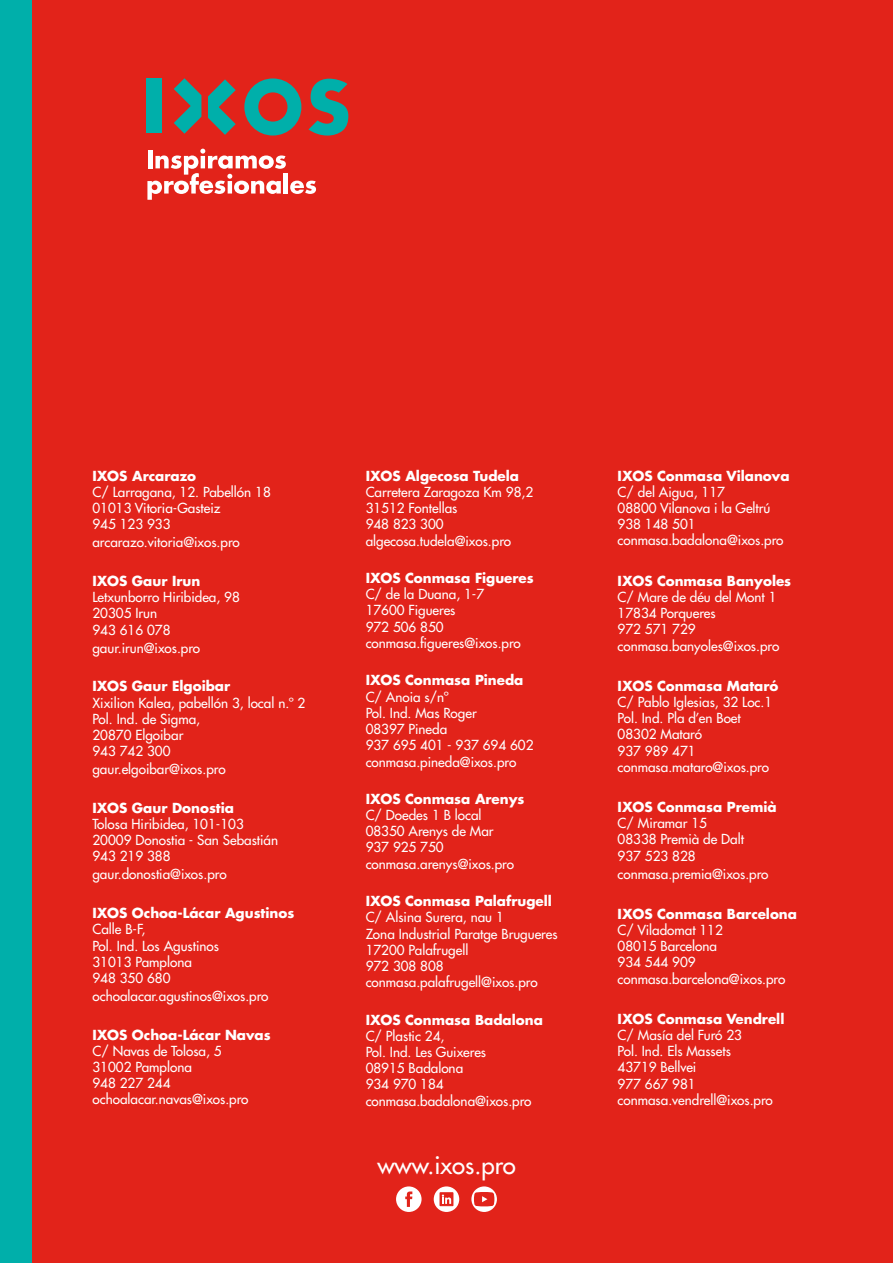
<style>
.page{position:relative;width:893px;height:1263px;background:#fff}
.page>*{position:absolute;margin:0;border:0;box-sizing:border-box;transform-origin:0 0}
.t1{font:500 24px "Futura LT Pro";color:#fff}
.t2{font:500 13.5px/16.2px "Futura LT Pro";color:#fff}
.t3{font:700 13.5px "Futura LT Pro";color:#fff}
</style>
<div class="page">
<div style="left:32px;top:0;width:861px;height:1263px;background:#e2231a"></div>
<div style="left:147px;top:79px;width:15px;height:54px;background:#00afaa"></div>
<svg style="left:244px;top:78px;width:57px;height:58px"></svg>
<svg style="left:308px;top:79px;width:40px;height:57px"></svg>
<svg style="left:174px;top:78px;width:27px;height:56px"></svg>
<svg style="left:208px;top:79px;width:28px;height:56px"></svg>
<svg style="left:147px;top:149px;width:169px;height:51px"></svg>
<div style="left:0;top:0;width:32px;height:1263px;background:#00afaa"></div>
<div style="left:396px;top:1186px;width:26px;height:26px;background:#fff;border-radius:13px"></div>
<svg style="left:405px;top:1191px;width:7px;height:16px"></svg>
<svg style="left:471px;top:1186px;width:26px;height:26px"></svg>
<svg style="left:474px;top:1192px;width:20px;height:14px"></svg>
<svg style="left:434px;top:1186px;width:25px;height:26px"></svg>
<div style="left:440px;top:1192px;width:13px;height:14px;border:1px solid #e2231a"></div>
<svg style="left:442px;top:1194px;width:9px;height:10px"></svg>
<p class="t3" style="left:92px;top:465px;width:105px">IXOS Arcarazo</p>
<p class="t2" style="left:92px;top:483px;width:180px">C/ Larragana, 12. Pabellón 18<br>01013 Vitoria-Gasteiz<br>945 123 933</p>
<p class="t2" style="left:92px;top:533px;width:149px">arcarazo.vitoria@ixos.pro</p>
<p class="t3" style="left:92px;top:570px;width:109px">IXOS Gaur Irun</p>
<p class="t2" style="left:92px;top:588px;width:149px">Letxunborro Hiribidea, 98<br>20305 Irun<br>943 616 078</p>
<p class="t2" style="left:92px;top:639px;width:109px">gaur.irun@ixos.pro</p>
<p class="t3" style="left:92px;top:676px;width:139px">IXOS Gaur Elgoibar</p>
<p class="t2" style="left:92px;top:694px;width:214px">Xixilion Kalea, pabellón 3, local n.º 2<br>Pol. Ind. de Sigma,<br>20870 Elgoibar<br>943 742 300</p>
<p class="t2" style="left:92px;top:760px;width:135px">gaur.elgoibar@ixos.pro</p>
<p class="t3" style="left:92px;top:797px;width:143px">IXOS Gaur Donostia</p>
<p class="t2" style="left:92px;top:815px;width:187px">Tolosa Hiribidea, 101-103<br>20009 Donostia - San Sebastián<br>943 219 388</p>
<p class="t2" style="left:92px;top:866px;width:136px">gaur.donostia@ixos.pro</p>
<p class="t3" style="left:92px;top:903px;width:203px">IXOS Ochoa-Lácar Agustinos</p>
<p class="t2" style="left:92px;top:920px;width:128px">Calle B-F,<br>Pol. Ind. Los Agustinos<br>31013 Pamplona<br>948 350 680</p>
<p class="t2" style="left:92px;top:987px;width:178px">ochoalacar.agustinos@ixos.pro</p>
<p class="t3" style="left:92px;top:1024px;width:180px">IXOS Ochoa-Lácar Navas</p>
<p class="t2" style="left:92px;top:1042px;width:158px">C/ Navas de Tolosa, 5<br>31002 Pamplona<br>948 227 244 ochoalacar.navas@ixos.pro</p>
<p class="t3" style="left:366px;top:465px;width:155px">IXOS Algecosa Tudela</p>
<p class="t2" style="left:366px;top:483px;width:169px">Carretera Zaragoza Km 98,2<br>31512 Fontellas<br>948 823 300 algecosa.tudela@ixos.pro</p>
<p class="t3" style="left:366px;top:567px;width:170px">IXOS Conmasa Figueres</p>
<p class="t2" style="left:366px;top:585px;width:157px">C/ de la Duana, 1-7<br>17600 Figueres<br>972 506 850 conmasa.figueres@ixos.pro</p>
<p class="t3" style="left:366px;top:670px;width:159px">IXOS Conmasa Pineda</p>
<p class="t2" style="left:366px;top:688px;width:169px">C/ Anoia s/nº<br>Pol. Ind. Mas Roger<br>08397 Pineda<br>937 695 401 - 937 694 602 conmasa.pineda@ixos.pro</p>
<p class="t3" style="left:366px;top:788px;width:160px">IXOS Conmasa Arenys</p>
<p class="t2" style="left:366px;top:806px;width:150px">C/ Doedes 1 B local<br>08350 Arenys de Mar<br>937 925 750 conmasa.arenys@ixos.pro</p>
<p class="t3" style="left:366px;top:891px;width:188px">IXOS Conmasa Palafrugell</p>
<p class="t2" style="left:366px;top:908px;width:193px">C/ Alsina Surera, nau 1<br>Zona Industrial Paratge Brugueres<br>17200 Palafrugell<br>972 308 808 conmasa.palafrugell@ixos.pro</p>
<p class="t3" style="left:366px;top:1009px;width:179px">IXOS Conmasa Badalona</p>
<p class="t2" style="left:366px;top:1027px;width:167px">C/ Plastic 24,<br>Pol. Ind. Les Guixeres<br>08915 Badalona<br>934 970 184 conmasa.badalona@ixos.pro</p>
<h1 class="t1" style="left:377px;top:1147px;width:140px">www.ixos.pro</h1>
<p class="t3" style="left:618px;top:465px;width:173px">IXOS Conmasa Vilanova</p>
<p class="t2" style="left:618px;top:483px;width:167px">C/ del Aigua, 117<br>08800 Vilanova i la Geltrú<br>938 148 501 conmasa.badalona@ixos.pro</p>
<p class="t3" style="left:618px;top:570px;width:175px">IXOS Conmasa Banyoles</p>
<p class="t2" style="left:618px;top:588px;width:163px">C/ Mare de déu del Mont 1<br>17834 Porqueres<br>972 571 729 conmasa.banyoles@ixos.pro</p>
<p class="t3" style="left:618px;top:675px;width:162px">IXOS Conmasa Mataró</p>
<p class="t2" style="left:618px;top:693px;width:156px">C/ Pablo Iglesias, 32 Loc.1<br>Pol. Ind. Pla d’en Boet<br>08302 Mataró<br>937 989 471 conmasa.mataro@ixos.pro</p>
<p class="t3" style="left:618px;top:796px;width:160px">IXOS Conmasa Premià</p>
<p class="t2" style="left:618px;top:814px;width:128px">C/ Miramar 15<br>08338 Premià de Dalt<br>937 523 828</p>
<p class="t2" style="left:618px;top:865px;width:152px">conmasa.premia@ixos.pro</p>
<p class="t3" style="left:618px;top:903px;width:181px">IXOS Conmasa Barcelona</p>
<p class="t2" style="left:618px;top:921px;width:169px">C/ Viladomat 112<br>08015 Barcelona<br>934 544 909 conmasa.barcelona@ixos.pro</p>
<p class="t3" style="left:618px;top:1008px;width:168px">IXOS Conmasa Vendrell</p>
<p class="t2" style="left:618px;top:1026px;width:157px">C/ Masía del Furó 23<br>Pol. Ind. Els Massets<br>43719 Bellvei<br>977 667 981 conmasa.vendrell@ixos.pro</p>
</div>
